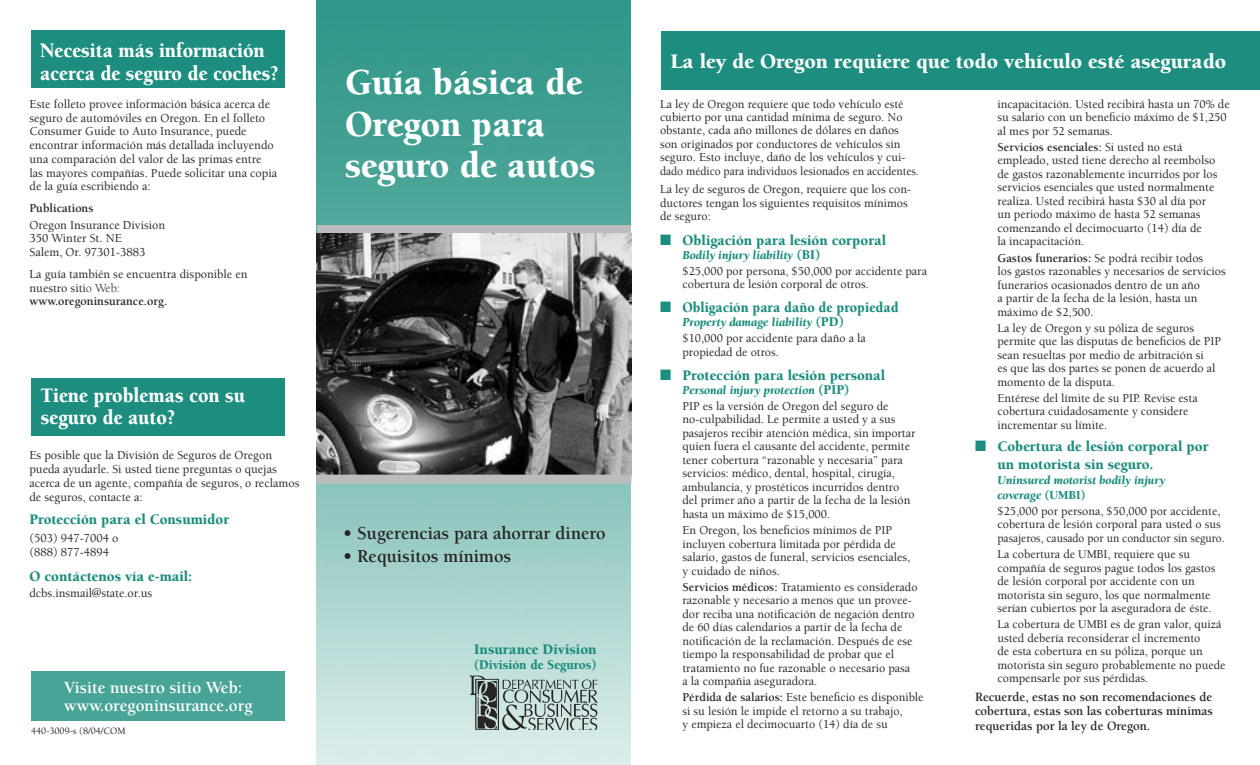
<style>
.page{position:relative;width:1260px;height:765px;background:#fff}
.page>*{position:absolute;margin:0;border:0;box-sizing:border-box;transform-origin:0 0}
.Cover_Heading{font:900 37.5px/41.2px "Berkeley";color:#fff}
.Cover_Heading-2{font:900 21.25px/22.5px "Berkeley";color:#fff;scale:.92 1}
.Cover_Heading-3{font:900 21.25px "Berkeley";color:#fff}
.bullets_indented{font:700 18.75px "Berkeley";color:#272525}
.body_text{font:700 17.5px "Berkeley";color:#fff}
.bullets_head{font:900 15px/17.5px "Berkeley";color:#1c8d7e}
.bullets_head-2{font:900 15px "Berkeley";color:#1c8d7e;scale:.92 1}
.bullets_head-3{font:900 13.75px "Berkeley";color:#1c8d7e;scale:.94 1}
.body_text-2{font:700 13.12px/14.4px "Berkeley";color:#272525;text-align:justify}
.body_text-3{font:500 12.5px/13.8px "Berkeley";color:#272525}
.bullets_head-4{font:italic 900 12.5px/15px "Berkeley";color:#1c8d7e}
.body_text-4{font:700 12.5px "Berkeley";color:#272525}
.bullets_head-5{font:italic 900 12.5px "Berkeley";color:#1c8d7e;scale:.96 1}
.bullets_indented-2{font:500 12.38px/13.5px "Berkeley";color:#272525}
.body_text-5{font:500 12.38px/13.4px "Berkeley";color:#272525}
.body_text-6{font:500 10px "Berkeley";color:#272525}
.s1{font-weight:400}
.s2{font-style:normal;font-size:13.75px}
.s3{font-weight:700}
.s4{font-style:normal}
</style>
<div class="page">
<img style="left:316px;top:0;width:315px;height:765px">
<div style="left:31px;top:378px;width:254px;height:57px;background:#1c8d7e"></div>
<div style="left:31px;top:30px;width:253px;height:58px;background:#1c8d7e"></div>
<div style="left:661px;top:31px;width:599px;height:58px;background:#1c8d7e"></div>
<img style="left:470px;top:676px;width:128px;height:54px">
<div style="left:31px;top:671px;width:254px;height:50px;background:#49a498"></div>
<img style="left:316px;top:234px;width:316px;height:242px">
<div style="left:317px;top:475px;width:314px;height:8px;background:#bbbcbe"></div>
<div style="left:316px;top:475px;width:315px;height:9px;border:1px solid #bbbcbe"></div>
<div style="left:317px;top:225px;width:314px;height:8px;background:#bbbcbe"></div>
<p class="Cover_Heading-2" style="left:40px;top:40px;width:261px">Necesita más información acerca de seguro de coches?</p>
<p class="body_text-3" style="left:30px;top:97px;width:249px">Este folleto provee información básica acerca de seguro de automóviles en Oregon. En el folleto Consumer Guide to Auto Insurance, puede encontrar información más detallada incluyendo una comparación del valor de las primas entre las mayores compañías. Puede solicitar una copia de la guía escribiendo a:</p>
<p class="body_text-4" style="left:30px;top:202px;width:65px">Publications</p>
<p class="body_text-3" style="left:30px;top:218px;width:137px">Oregon Insurance Division<br>350 Winter St. NE<br>Salem, Or. 97301-3883</p>
<p class="body_text-3" style="left:30px;top:267px;width:220px">La guía también se encuentra disponible en nuestro siti<span class="s1">o Web:</span></p>
<p class="body_text-4" style="left:30px;top:295px;width:139px">www.oregoninsurance.org.</p>
<p class="Cover_Heading-2" style="left:41px;top:384px;width:223px">Tiene problemas con su seguro de auto?</p>
<p class="body_text-3" style="left:29px;top:449px;width:271px">Es posible que la División de Seguros de Oregon pueda ayudarle. Si usted tiene preguntas o quejas acerca de un agente, compañía de seguros, o reclamos de seguros, contacte a:</p>
<p class="bullets_head" style="left:29px;top:510px;width:201px">Protección para el Consumidor</p>
<p class="body_text-3" style="left:29px;top:531px;width:90px">(503) 947-7004 o (888) 877-4894</p>
<p class="bullets_head" style="left:29px;top:567px;width:164px">O contáctenos vía e-mail:</p>
<p class="body_text-3" style="left:29px;top:586px;width:124px">dcbs.insmail@state.or.us</p>
<p class="body_text" style="left:64px;top:678px;width:180px">Visite nuestro sitio Web:</p>
<p class="body_text" style="left:64px;top:696px;width:190px">www.oregoninsurance.org</p>
<p class="body_text-6" style="left:31px;top:726px;width:96px">440-3009-s (8/04/COM</p>
<p class="Cover_Heading" style="left:345px;top:62px;width:252px">Guía básica de<br>Oregon para seguro de autos</p>
<p class="bullets_indented" style="left:343px;top:523px;width:264px">• Sugerencias para ahorrar dinero</p>
<p class="bullets_indented" style="left:343px;top:546px;width:170px">• Requisitos mínimos</p>
<p class="bullets_head" style="left:474px;top:640px;width:124px">Insurance Division</p>
<p class="bullets_head-3" style="left:474px;top:657px;width:132px">(División de Seguros)</p>
<p class="Cover_Heading-3" style="left:670px;top:50px;width:557px">La ley de Oregon requiere que todo vehículo esté asegurado</p>
<p class="body_text-5" style="left:660px;top:97px;width:260px">La ley de Oregon requiere que todo vehículo esté cubierto por una cantidad mínima de seguro. No obstante, cada año millones de dólares en daños son originados por conductores de vehículos sin seguro. Esto incluye, daño de los vehículos y cui&shy;dado médico para individuos lesionados en accidentes.</p>
<p class="body_text-5" style="left:660px;top:183px;width:253px">La ley de seguros de Oregon, requiere que los con&shy;ductores tengan los siguientes requisitos mínimos de seguro:</p>
<p class="bullets_head" style="left:660px;top:232px;width:228px">■ Obligación para lesión corporal</p>
<p class="bullets_head-4" style="left:682px;top:248px;width:139px">Bodily injury liability <span class="s2">(BI)</span></p>
<p class="bullets_indented-2" style="left:682px;top:265px;width:246px">$25,000 por persona, $50,000 por accidente para cobertura de lesión corporal de otros.</p>
<p class="bullets_head-2" style="left:660px;top:300px;width:261px">■ Obligación para daño de propiedad</p>
<p class="bullets_head-4" style="left:682px;top:315px;width:163px">Property damage liability <span class="s2">(PD)</span></p>
<p class="bullets_indented-2" style="left:682px;top:332px;width:185px">$10,000 por accidente para daño a la propiedad de otros.</p>
<p class="bullets_head" style="left:660px;top:367px;width:227px">■ Protección para lesión personal</p>
<p class="bullets_head-5" style="left:682px;top:383px;width:175px">Personal injury protection <span class="s2">(PIP)</span></p>
<p class="bullets_indented-2" style="left:682px;top:400px;width:234px">PIP es la versión de Oregon del seguro de no-culpabilidad. Le permite a usted y a sus pasajeros recibir atención médica, sin importar quien fuera el causante del accidente, permite tener cobertura “razonable y necesaria” para servicios: médico, dental, hospital, cirugía, ambulancia, y prostéticos incurridos dentro del primer año a partir de la fecha de la lesión hasta un máximo de $15,000.</p>
<p class="bullets_indented-2" style="left:682px;top:524px;width:229px">En Oregon, los beneficios mínimos de PIP incluyen cobertura limitada por pérdida de salario, gastos de funeral, servicios esenciales, y cuidado de niños.</p>
<p class="bullets_indented-2" style="left:682px;top:580px;width:237px"><span class="s3">Servicios médicos:</span> Tratamiento es considerado razonable y necesario a menos que un provee&shy;dor reciba una notificación de negación dentro de 60 días calendarios a partir de la fecha de notificación de la reclamación. Después de ese tiempo la responsabilidad de probar que el tratamiento no fue razonable o necesario pasa a la compañia aseguradora.</p>
<p class="bullets_indented-2" style="left:682px;top:691px;width:243px"><span class="s3">Pérdida de salarios:</span> Este beneficio es disponible si su lesión le impide el retorno a su trabajo,<br>y empieza el decimocuarto (14) día de su</p>
<p class="bullets_indented-2" style="left:998px;top:97px;width:234px">incapacitación. Usted recibirá hasta un 70% de su salario con un beneficio máximo de $1,250 al mes por 52 semanas.</p>
<p class="bullets_indented-2" style="left:997px;top:140px;width:221px"><span class="s3">Servicios esenciales:</span> Si usted no está empleado, usted tiene derecho al reembolso de gastos razonablemente incurridos por los servicios esenciales que usted normalmente realiza. Usted recibirá hasta $30 al día por un periodo máximo de hasta 52 semanas comenzando el decimocuarto (14) día de<br>la incapacitación.</p>
<p class="bullets_indented-2" style="left:997px;top:251px;width:230px"><span class="s3">Gastos funerarios:</span> Se podrá recibir todos<br>los gastos razonables y necesarios de servicios funerarios ocasionados dentro de un año<br>a partir de la fecha de la lesión, hasta un máximo de $2,500.</p>
<p class="bullets_indented-2" style="left:997px;top:321px;width:225px">La ley de Oregon y su póliza de seguros permite que las disputas de beneficios de PIP sean resueltas por medio de arbitración si<br>es que las dos partes se ponen de acuerdo al momento de la disputa.</p>
<p class="bullets_indented-2" style="left:997px;top:392px;width:202px">Entérese del límite de su PIP. Revise esta cobertura cuidadosamente y considere incrementar su límite.</p>
<p class="bullets_head" style="left:998px;top:438px;width:213px;text-indent:-22px">■ Cobertura de lesión corporal por un motorista sin seguro.</p>
<p class="bullets_head-4" style="left:998px;top:473px;width:169px">Uninsured motorist bodily injury coverage <span class="s4">(UMBI)</span></p>
<p class="bullets_indented-2" style="left:997px;top:504px;width:229px">$25,000 por persona, $50,000 por accidente, cobertura de lesión corporal para usted o sus pasajeros, causado por un conductor sin seguro.</p>
<p class="bullets_indented-2" style="left:997px;top:548px;width:220px">La cobertura de UMBI, requiere que su compañía de seguros pague todos los gastos de lesión corporal por accidente con un motorista sin seguro, los que normalmente serían cubiertos por la aseguradora de éste.</p>
<p class="bullets_indented-2" style="left:997px;top:618px;width:230px">La cobertura de UMBI es de gran valor, quizá usted debería reconsiderar el incremento<br>de esta cobertura en su póliza, porque un motorista sin seguro probablemente no puede compensarle por sus pérdidas.</p>
<p class="body_text-2" style="left:975px;top:690px;width:239px">Recuerde, estas no son recomendaciones de cobertura, estas son las coberturas mínimas requeridas por la ley de Oregon.</p>
</div>
